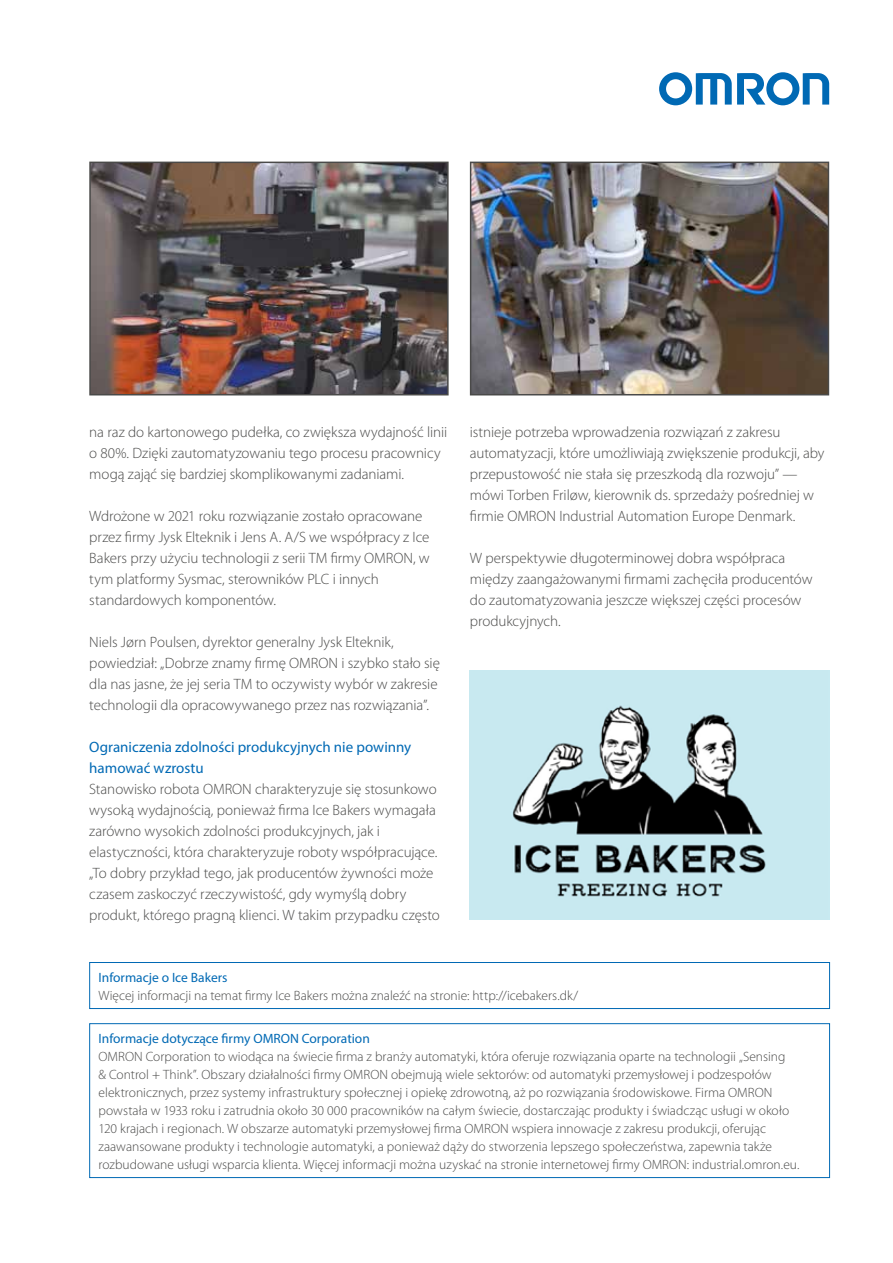
<style>
.page{position:relative;width:893px;height:1263px;background:#fff}
.page>*{position:absolute;margin:0;border:0;box-sizing:border-box;transform-origin:0 0}
.t1{font:300 15px/21px "Myriad Pro";letter-spacing:-.005em;color:#4a4a49}
.t2{font:15px/21px "Myriad Pro";color:#0069b4}
.t3{font:300 13.5px/18px "Myriad Pro";color:#4a4a49}
.t4{font:13.5px "Myriad Pro";color:#0069b4}
</style>
<div class="page">
<svg style="left:659px;top:72px;width:170px;height:33px"></svg>
<div style="left:89px;top:1023px;width:741px;height:155px;border:1px solid #0069b4"></div>
<div style="left:89px;top:962px;width:741px;height:47px;border:1px solid #0069b4"></div>
<img style="left:473px;top:165px;width:353px;height:227px">
<div style="left:470px;top:162px;width:359px;height:233px;border:2px solid #4a4a49"></div>
<img style="left:92px;top:165px;width:354px;height:227px">
<div style="left:89px;top:162px;width:360px;height:233px;border:2px solid #4a4a49"></div>
<img style="left:470px;top:670px;width:360px;height:249px">
<p class="t1" style="left:89px;top:421px;width:359px">na raz do kartonowego pudełka, co zwiększa wydajność linii o 80%. Dzięki zautomatyzowaniu tego procesu pracownicy mogą zająć się bardziej skomplikowanymi zadaniami.</p>
<p class="t1" style="left:89px;top:505px;width:342px">Wdrożone w 2021 roku rozwiązanie zostało opracowane przez firmy Jysk Elteknik i Jens A. A/S we współpracy z Ice Bakers przy użyciu technologii z serii TM firmy OMRON, w tym platformy Sysmac, sterowników PLC i innych standardowych komponentów.</p>
<p class="t1" style="left:89px;top:631px;width:352px">Niels Jørn Poulsen, dyrektor generalny Jysk Elteknik, powiedział: „Dobrze znamy firmę OMRON i szybko stało się dla nas jasne, że jej seria TM to oczywisty wybór w zakresie technologii dla opracowywanego przez nas rozwiązania”.</p>
<p class="t2" style="left:89px;top:736px;width:323px">Ograniczenia zdolności produkcyjnych nie powinny hamować wzrostu</p>
<p class="t1" style="left:89px;top:778px;width:352px">Stanowisko robota OMRON charakteryzuje się stosunkowo wysoką wydajnością, ponieważ firma Ice Bakers wymagała zarówno wysokich zdolności produkcyjnych, jak i elastyczności, która charakteryzuje roboty współpracujące. „To dobry przykład tego, jak producentów żywności może czasem zaskoczyć rzeczywistość, gdy wymyślą dobry produkt, którego pragną klienci. W takim przypadku często</p>
<p class="t1" style="left:470px;top:421px;width:356px">istnieje potrzeba wprowadzenia rozwiązań z zakresu automatyzacji, które umożliwiają zwiększenie produkcji, aby przepustowość nie stała się przeszkodą dla rozwoju” — mówi Torben Friløw, kierownik ds. sprzedaży pośredniej w firmie OMRON Industrial Automation Europe Denmark.</p>
<p class="t1" style="left:470px;top:547px;width:344px">W perspektywie długoterminowej dobra współpraca między zaangażowanymi firmami zachęciła producentów do zautomatyzowania jeszcze większej części procesów produkcyjnych.</p>
<p class="t4" style="left:99px;top:969px;width:130px">Informacje o Ice Bakers</p>
<p class="t3" style="left:99px;top:986px;width:481px">Więcej informacji na temat firmy Ice Bakers można znaleźć na stronie: http://icebakers.dk/</p>
<p class="t4" style="left:99px;top:1030px;width:273px">Informacje dotyczące firmy OMRON Corporation</p>
<p class="t3" style="left:99px;top:1047px;width:702px">OMRON Corporation to wiodąca na świecie firma z branży automatyki, która oferuje rozwiązania oparte na technologii „Sensing<br>&amp; Control + Think”. Obszary działalności firmy OMRON obejmują wiele sektorów: od automatyki przemysłowej i podzespołów elektronicznych, przez systemy infrastruktury społecznej i opiekę zdrowotną, aż po rozwiązania środowiskowe. Firma OMRON powstała w 1933 roku i zatrudnia około 30 000 pracowników na całym świecie, dostarczając produkty i świadcząc usługi w około 120 krajach i regionach. W obszarze automatyki przemysłowej firma OMRON wspiera innowacje z zakresu produkcji, oferując zaawansowane produkty i technologie automatyki, a ponieważ dąży do stworzenia lepszego społeczeństwa, zapewnia także rozbudowane usługi wsparcia klienta. Więcej informacji można uzyskać na stronie internetowej firmy OMRON: industrial.omron.eu.</p>
</div>
